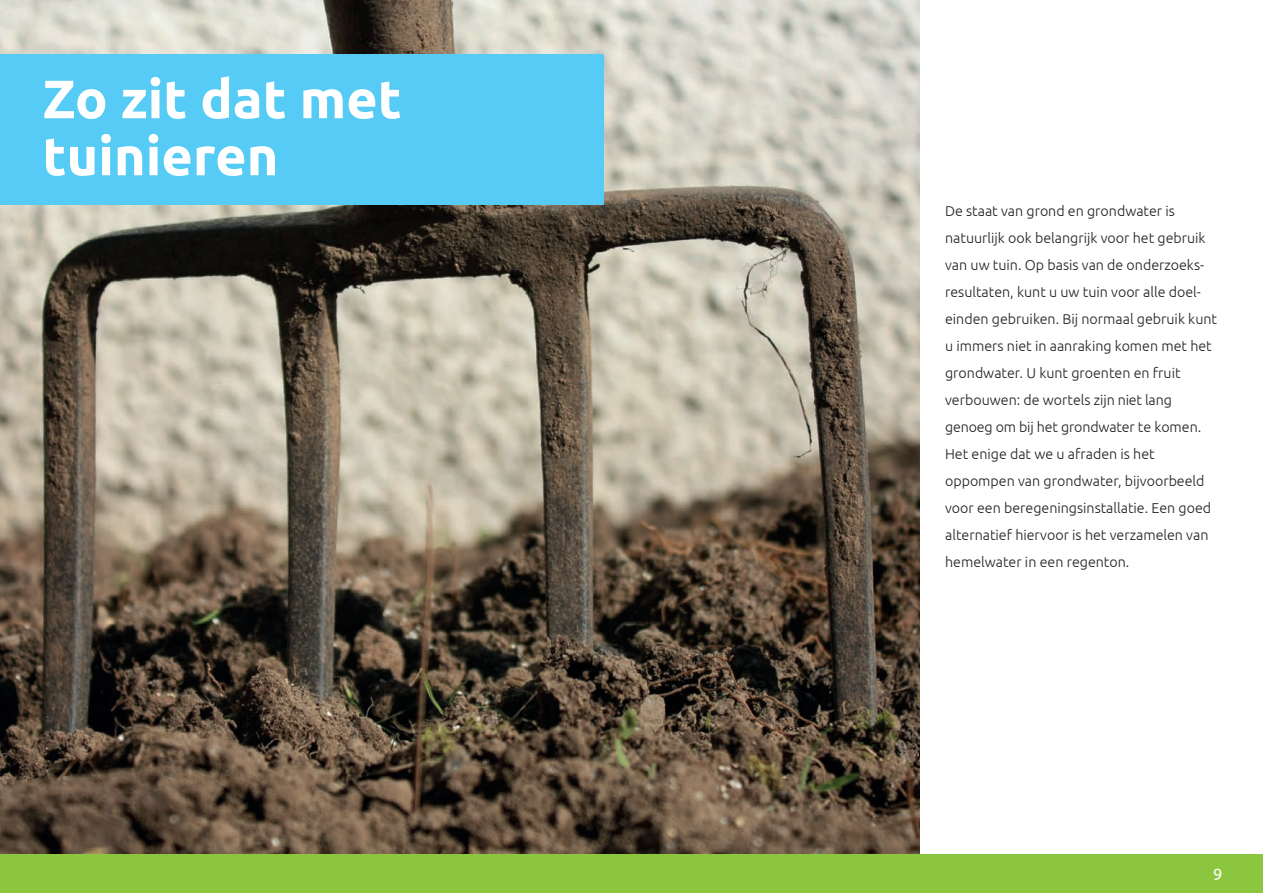
<style>
.page{position:relative;width:1263px;height:893px;background:#fff}
.page>*{position:absolute;margin:0;border:0;box-sizing:border-box;transform-origin:0 0}
.t1{font:700 54px/57px "Ubuntu";color:#fff}
.t2{font:16.5px "Ubuntu";color:#fff}
.t3{font:300 14.25px/27px "Ubuntu";color:#231f20}
</style>
<div class="page">
<img style="left:0;top:0;width:919px;height:855px">
<div style="left:0;top:855px;width:1263px;height:38px;background:#8bc63e"></div>
<div style="left:0;top:54px;width:604px;height:150px;background:#56cbf5"></div>
<h1 class="t1" style="left:43px;top:70px;width:361px">Zo zit dat met tuinieren</h1>
<p class="t3" style="left:945px;top:197px;width:273px">De staat van grond en grondwater is natuurlijk ook belangrijk voor het gebruik van uw tuin. Op basis van de onderzoeks&shy;resultaten, kunt u uw tuin voor alle doel&shy;einden gebruiken. Bij normaal gebruik kunt u immers niet in aanraking komen met het grondwater. U kunt groenten en fruit verbouwen: de wortels zijn niet lang genoeg om bij het grondwater te komen.<br>Het enige dat we u afraden is het oppompen van grondwater, bijvoorbeeld voor een beregeningsinstallatie. Een goed alternatief hiervoor is het verzamelen van hemelwater in een regenton.</p>
<p class="t2" style="left:1213px;top:864px;width:11px">9</p>
</div>
